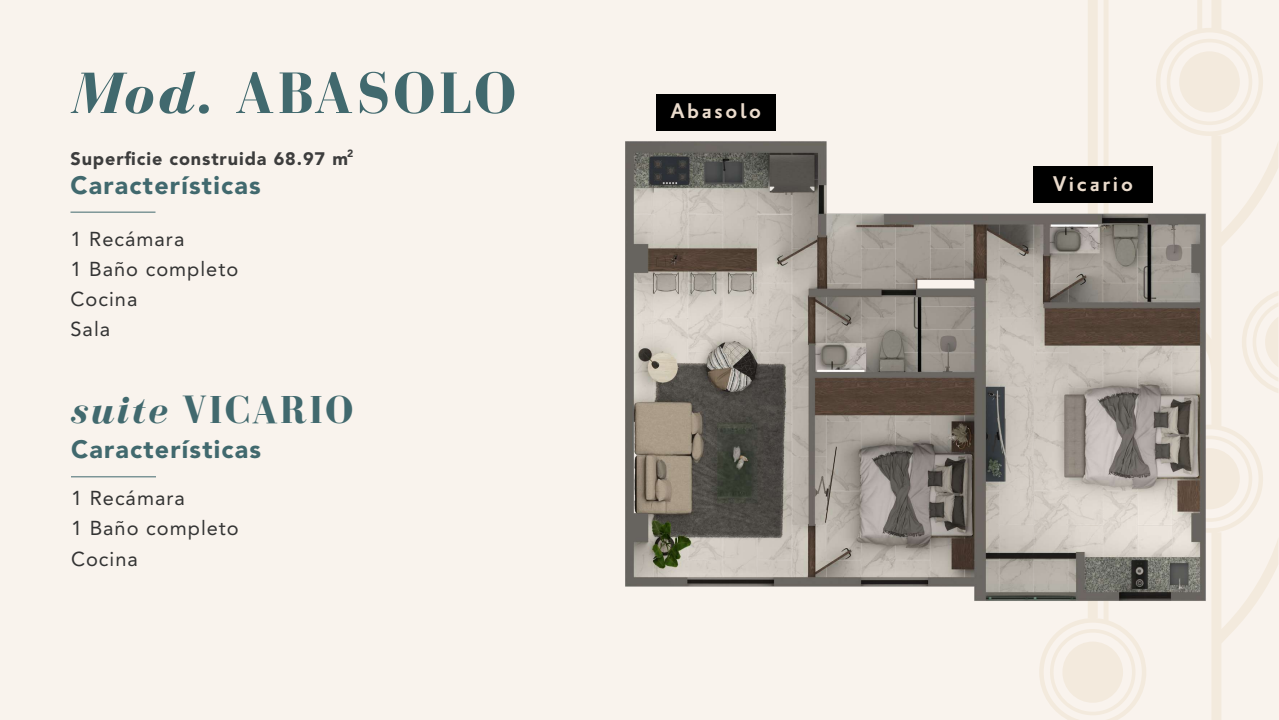
<style>
.page{position:relative;width:1279px;height:720px;background:#f9f3ed}
.page>*{position:absolute;margin:0;border:0;box-sizing:border-box;transform-origin:0 0}
.t1{font:700 60px "Bodoni FLF";letter-spacing:.05em;color:#41696e}
.t2{font:700 40px "Bodoni FLF";letter-spacing:.05em;color:#41696e}
.t3{font:700 26px "Priori Sans OT";letter-spacing:.1em;color:#eadbcc}
.t4{font:900 25px "Avenir LT Std";letter-spacing:.05em;color:#41696e}
.t5{font:20px/30px "Avenir LT Std";letter-spacing:.05em;color:#333}
.t6{font:900 18px "Avenir LT Std";letter-spacing:.05em;color:#3d3d3d}
.t7{font:900 10.5px "Avenir";color:#3d3d3d}
.s1{font-style:italic}
</style>
<div class="page">
<svg style="left:1039px;top:0;width:239px;height:720px"></svg>
<svg style="left:1218px;top:39px;width:34px;height:86px"></svg>
<img style="left:625px;top:36px;width:593px;height:600px">
<hr style="left:70px;top:212px;width:86px;height:1px;background:#41696e">
<hr style="left:71px;top:476px;width:85px;height:1px;background:#41696e">
<div style="left:656px;top:94px;width:120px;height:36px;background:#000"></div>
<div style="left:1033px;top:167px;width:120px;height:36px;background:#000"></div>
<h1 class="t1" style="left:71px;top:61px;width:447px"><span class="s1">Mod.</span> ABASOLO</h1>
<p class="t7" style="left:347px;top:144px;width:8px">2</p>
<p class="t6" style="left:70px;top:148px;width:279px">Superficie construida 68.97 m</p>
<p class="t4" style="left:70px;top:170px;width:192px">Características</p>
<p class="t5" style="left:70px;top:224px;width:169px">1 Recámara<br>1 Baño completo<br>Cocina<br>Sala</p>
<h2 class="t2" style="left:71px;top:388px;width:284px"><span class="s1">suite</span> VICARIO</h2>
<p class="t4" style="left:71px;top:434px;width:192px">Características</p>
<p class="t5" style="left:71px;top:483px;width:169px">1 Recámara<br>1 Baño completo<br>Cocina</p>
<h3 class="t3" style="left:670px;top:99px;width:92px">Abasolo</h3>
<h3 class="t3" style="left:1053px;top:171px;width:82px">Vicario</h3>
</div>
